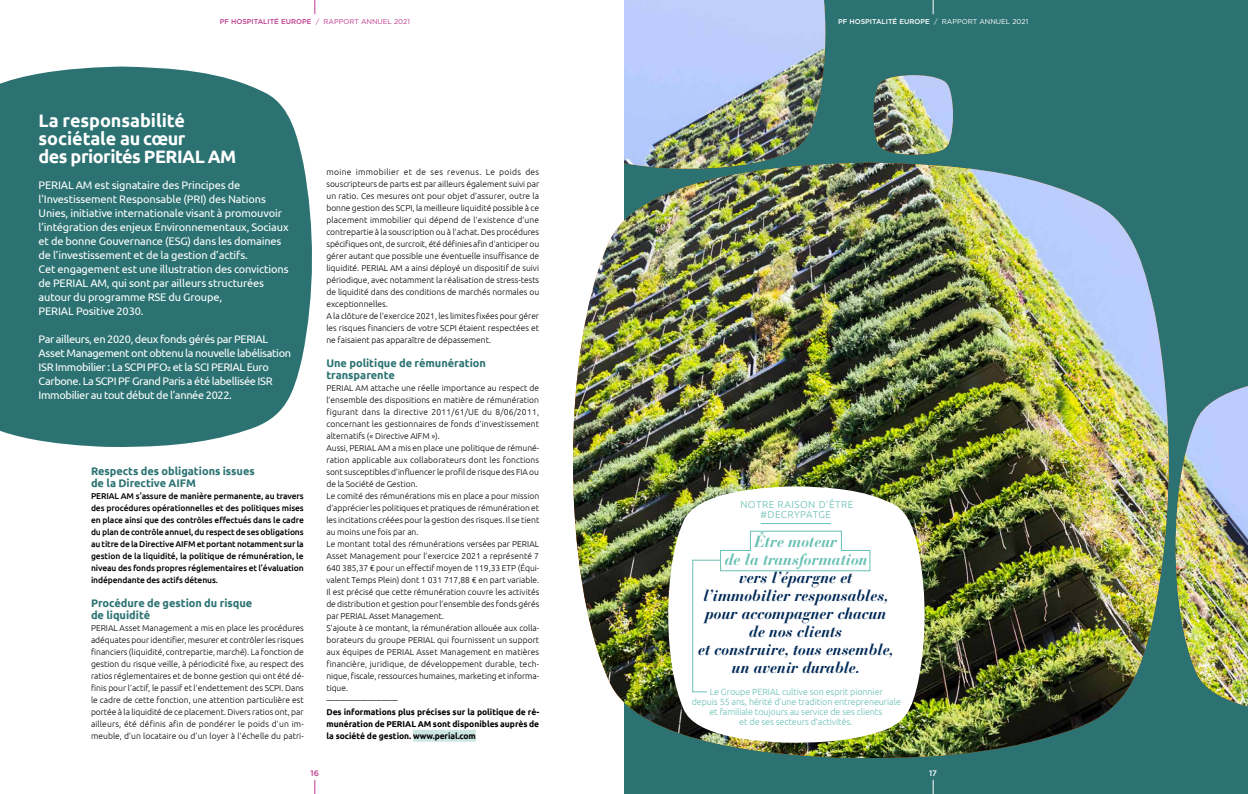
<style>
.page{position:relative;width:1248px;height:794px;background:#fff}
.page>*{position:absolute;margin:0;border:0;box-sizing:border-box;transform-origin:0 0}
.t1{font:700 18px/18px "Ubuntu";letter-spacing:-.02em;color:#fff}
.t2{font:italic 700 16px/18px "Bauer Bodoni Std";letter-spacing:-.01em;color:#002a58;text-align:center}
.t3{font:italic 700 16px/18px "Bauer Bodoni Std";letter-spacing:-.01em;color:#67c0b3;text-align:center}
.t4{font:11px/14px "Ubuntu";letter-spacing:-.01em;color:#fff}
.t5{font:11px/14px "Ubuntu";letter-spacing:-.03em;color:#fff}
.t6{font:700 11px/12px "Ubuntu";color:#2c7272}
.t7{font:300 10px/10px "Ubuntu";letter-spacing:.05em;color:#67c0b3;text-align:center}
.t8{font:300 9px/10px "Ubuntu";letter-spacing:-.01em;color:#67c0b3;text-align:center}
.t9{font:300 8.5px/12px "Ubuntu";color:#000}
.t10{font:500 8.5px/12px "Ubuntu";letter-spacing:-.01em;color:#000;text-align:justify}
.t11{font:700 8.5px/12px "Ubuntu";color:#000;text-align:justify}
.t12{font:500 8px "Gotham";color:#fff}
.t13{font:500 8px "Gotham";color:#bc3a8e}
.t14{font:500 7px "Gotham";color:#fff}
.t15{font:500 7px "Gotham";color:#bc3a8e}
.s1{font-weight:400}
</style>
<div class="page">
<div style="left:624px;top:0;width:623px;height:794px;background:#2c7272"></div>
<img style="left:624px;top:0;width:202px;height:163px">
<img style="left:573px;top:163px;width:595px;height:596px">
<img style="left:873px;top:75px;width:80px;height:80px">
<img style="left:1175px;top:386px;width:72px;height:320px">
<div style="left:413px;top:730px;width:63px;height:12px;background:#cde7e2"></div>
<svg style="left:0;top:67px;width:312px;height:380px;fill:#2c7272"></svg>
<img style="left:663px;top:486px;width:263px;height:257px">
<hr style="left:760px;top:523px;width:70px;height:1px;background:#67c0b3">
<div style="left:692px;top:531px;width:178px;height:161px;background:#fff"></div>
<svg style="left:932px;top:0;width:1px;height:14px"></svg>
<svg style="left:932px;top:780px;width:1px;height:14px"></svg>
<svg style="left:314px;top:780px;width:1px;height:14px"></svg>
<svg style="left:314px;top:0;width:1px;height:14px"></svg>
<p class="t15" style="left:220px;top:17px;width:192px">PF HOSPITALITÉ EUROPE <span class="s1">/ RAPPORT ANNUEL 2021</span></p>
<h1 class="t1" style="left:39px;top:111px;width:199px">La responsabilité sociétale au cœur<br>des priorités PERIAL AM</h1>
<p class="t4" style="left:39px;top:177px;width:251px">PERIAL AM est signataire des Principes de l’Investissement Responsable (PRI) des Nations Unies, initiative internationale visant à promouvoir l’intégration des enjeux Environnementaux, Sociaux et de bonne Gouvernance (ESG) dans les domaines de l’investissement et de la gestion d’actifs.<br>Cet engagement est une illustration des convictions de PERIAL AM, qui sont par ailleurs structurées autour du programme RSE du Groupe,<br>PERIAL Positive 2030.</p>
<p class="t5" style="left:39px;top:331px;width:254px">Par ailleurs, en 2020, deux fonds gérés par PERIAL Asset Management ont obtenu la nouvelle labélisation ISR Immobilier : La SCPI PFO₂ et la SCI PERIAL Euro Carbone. La SCPI PF Grand Paris a été labellisée ISR Immobilier au tout début de l’année 2022.</p>
<p class="t6" style="left:91px;top:464px;width:165px">Respects des obligations issues de la Directive AIFM</p>
<p class="t10" style="left:91px;top:489px;width:214px">PERIAL AM s’assure de manière permanente, au travers des procédures opérationnelles et des politiques mises en place ainsi que des contrôles effectués dans le cadre du plan de contrôle annuel, du respect de ses obligations au titre de la Directive AIFM et portant notamment sur la gestion de la liquidité, la politique de rémunération, le niveau des fonds propres réglementaires et l’évaluation indépendante des actifs détenus.</p>
<p class="t6" style="left:91px;top:596px;width:163px">Procédure de gestion du risque de liquidité</p>
<p class="t9" style="left:91px;top:621px;width:214px;text-align:justify">PERIAL Asset Management a mis en place les procédures adéquates pour identifier, mesurer et contrôler les risques financiers (liquidité, contrepartie, marché). La fonction de gestion du risque veille, à périodicité fixe, au respect des ratios réglementaires et de bonne gestion qui ont été dé&shy;finis pour l’actif, le passif et l’endettement des SCPI. Dans le cadre de cette fonction, une attention particulière est portée à la liquidité de ce placement. Divers ratios ont, par ailleurs, été définis afin de pondérer le poids d’un im&shy;meuble, d’un locataire ou d’un loyer à l’échelle du patri-</p>
<p class="t9" style="left:326px;top:165px;width:214px">moine immobilier et de ses revenus. Le poids des souscripteurs de parts est par ailleurs également suivi par un ratio. Ces mesures ont pour objet d’assurer, outre la bonne gestion des SCPI, la meilleure liquidité possible à ce placement immobilier qui dépend de l’existence d’une contrepartie à la souscription ou à l’achat. Des procédures spécifiques ont, de surcroit, été définies afin d’anticiper ou gérer autant que possible une éventuelle insuffisance de liquidité. PERIAL AM a ainsi déployé un dispositif de suivi périodique, avec notamment la réalisation de stress-tests de liquidité dans des conditions de marchés normales ou exceptionnelles.<br>A la clôture de l’exercice 2021, les limites fixées pour gérer les risques financiers de votre SCPI étaient respectées et ne faisaient pas apparaître de dépassement.</p>
<p class="t6" style="left:326px;top:356px;width:161px">Une politique de rémunération transparente</p>
<p class="t9" style="left:326px;top:381px;width:214px">PERIAL AM attache une réelle importance au respect de l’ensemble des dispositions en matière de rémunération figurant dans la directive 2011/61/UE du 8/06/2011, concernant les gestionnaires de fonds d’investissement alternatifs (« Directive AIFM »).<br>Aussi, PERIAL AM a mis en place une politique de rémuné&shy;ration applicable aux collaborateurs dont les fonctions sont susceptibles d’influencer le profil de risque des FIA ou de la Société de Gestion.<br>Le comité des rémunérations mis en place a pour mission d’apprécier les politiques et pratiques de rémunération et les incitations créées pour la gestion des risques. Il se tient au moins une fois par an.<br>Le montant total des rémunérations versées par PERIAL Asset Management pour l’exercice 2021 a représenté 7<br>640 385,37 € pour un effectif moyen de 119,33 ETP (Équi&shy;valent Temps Plein) dont 1 031 717,88 € en part variable.<br>Il est précisé que cette rémunération couvre les activités de distribution et gestion pour l’ensemble des fonds gérés par PERIAL Asset Management.<br>S’ajoute à ce montant, la rémunération allouée aux colla&shy;borateurs du groupe PERIAL qui fournissent un support aux équipes de PERIAL Asset Management en matières financière, juridique, de développement durable, tech&shy;nique, fiscale, ressources humaines, marketing et informa&shy;tique.<br>–––––––––––––––––</p>
<p class="t11" style="left:326px;top:705px;width:214px">Des informations plus précises sur la politique de ré&shy;munération de PERIAL AM sont disponibles auprès de la société de gestion. www.perial.com</p>
<p class="t13" style="left:310px;top:767px;width:10px">16</p>
<p class="t14" style="left:838px;top:17px;width:192px">PF HOSPITALITÉ EUROPE <span class="s1">/ RAPPORT ANNUEL 2021</span></p>
<p class="t7" style="left:740px;top:499px;width:114px">NOTRE RAISON D’ÊTRE #DECRYPATGE</p>
<h2 class="t3" style="left:724px;top:532px;width:144px">Être moteur<br>de la transformation</h2>
<h2 class="t2" style="left:698px;top:568px;width:197px">vers l’épargne et l’immobilier responsables, pour accompagner chacun de nos clients<br>et construire, tous ensemble, un avenir durable.</h2>
<p class="t8" style="left:691px;top:686px;width:211px">Le Groupe PERIAL cultive son esprit pionnier<br>depuis 55 ans, hérité d’une tradition entrepreneuriale et familiale toujours au service de ses clients<br>et de ses secteurs d’activités.</p>
<p class="t12" style="left:929px;top:767px;width:10px">17</p>
</div>
